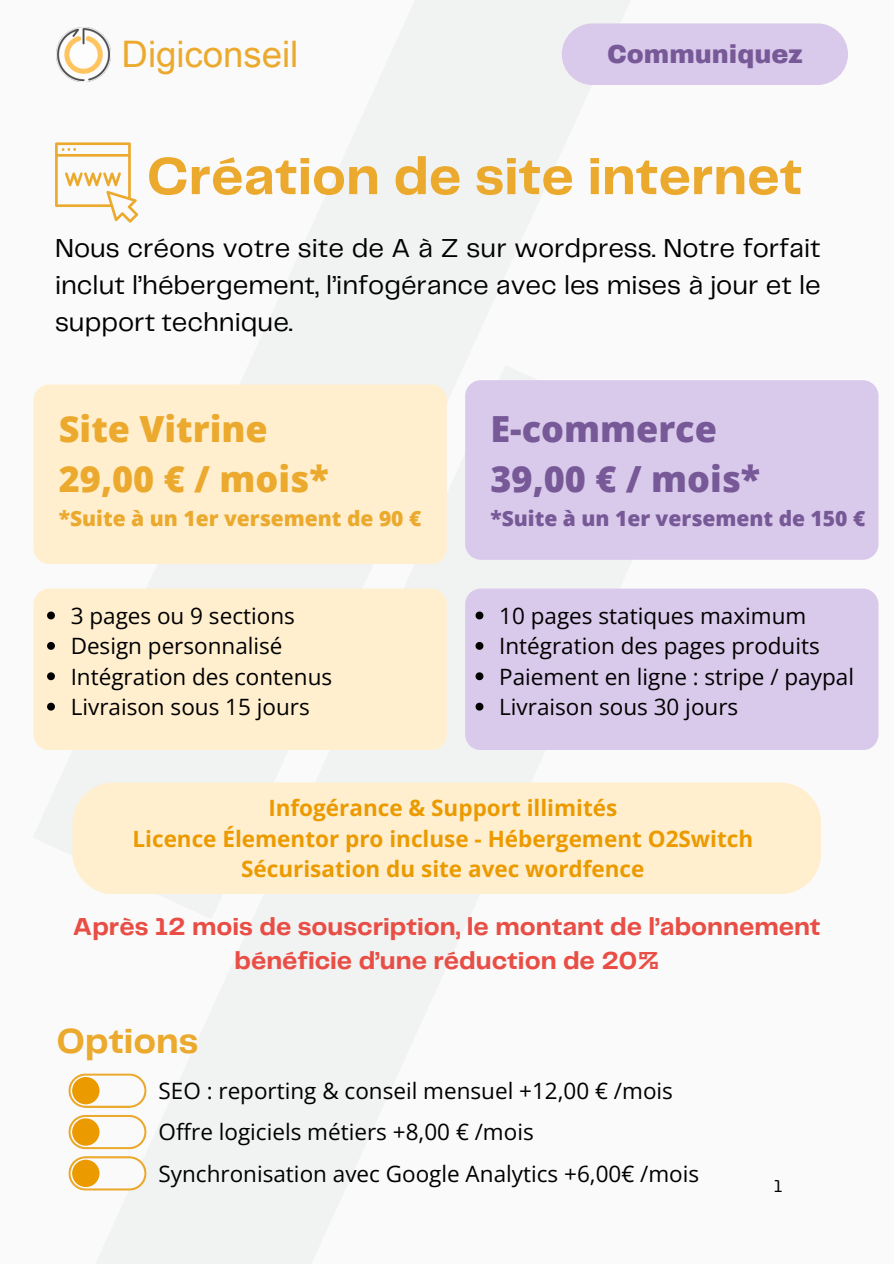
<style>
.page{position:relative;width:894px;height:1264px;background:#fff}
.page>*{position:absolute;margin:0;border:0;box-sizing:border-box;transform-origin:0 0}
.t1{font:700 54.15px "Telegraf";color:#ebaa2e}
.t2{font:36.45px "Arial Unicode MS";color:#ebaa2e}
.t3{font:700 36.15px "Telegraf";color:#ebaa2e}
.t4{font:800 36px/49.5px "Open Sans";color:#ebaa2e}
.t5{font:800 36px/49.5px "Open Sans";color:#765996}
.t6{font:27px/37.2px "Telegraf";color:#000;text-align:justify}
.t7{font:700 25.5px/34.8px "Telegraf";color:#e84e45;text-align:center}
.t8{font:900 25.5px "Archivo";color:#765996}
.t9{font:22.5px "Open Sans";color:#000}
.t10{font:700 22.5px/30.3px "Open Sans";color:#eb9a00;text-align:center}
.t11{font:800 21px "Open Sans";color:#765996}
.t12{font:800 21px "Open Sans";color:#ebaa2e}
.t13{font:18px "Telegraf";color:#000}
</style>
<div class="page">
<div style="left:0;top:0;width:893px;height:1263px;background:#fafafa"></div>
<div style="left:561px;top:23px;width:286px;height:62px;background:#d9c9eb;border-radius:31px"></div>
<svg style="left:55px;top:142px;width:83px;height:80px"></svg>
<div style="left:33px;top:588px;width:413px;height:162px;background:#ffefcf"></div>
<div style="left:33px;top:384px;width:413px;height:180px;background:#ffefcf"></div>
<img style="left:56px;top:27px;width:54px;height:54px">
<div style="left:465px;top:380px;width:413px;height:180px;background:#d9c9eb"></div>
<div style="left:465px;top:588px;width:412px;height:162px;background:#d9c9eb"></div>
<div style="left:72px;top:782px;width:749px;height:112px;background:#ffefcf"></div>
<svg style="left:68px;top:1073px;width:79px;height:34px"></svg>
<svg style="left:68px;top:1114px;width:79px;height:35px"></svg>
<svg style="left:47px;top:611px;width:8px;height:8px"></svg>
<svg style="left:47px;top:642px;width:8px;height:8px"></svg>
<svg style="left:47px;top:672px;width:8px;height:8px"></svg>
<svg style="left:47px;top:702px;width:8px;height:8px"></svg>
<svg style="left:475px;top:611px;width:8px;height:8px"></svg>
<svg style="left:475px;top:642px;width:8px;height:8px"></svg>
<svg style="left:475px;top:672px;width:8px;height:8px"></svg>
<svg style="left:475px;top:702px;width:8px;height:8px"></svg>
<svg style="left:68px;top:1156px;width:79px;height:34px"></svg>
<p class="t2" style="left:122px;top:28px;width:178px">Digiconseil</p>
<p class="t8" style="left:607px;top:40px;width:197px">Communiquez</p>
<p class="t1" style="left:147px;top:153px;width:657px">Création de site internet</p>
<p class="t6" style="left:55px;top:231px;width:767px">Nous créons votre site de A à Z sur wordpress. Notre forfait inclut l’hébergement, l’infogérance avec les mises à jour et le support technique.</p>
<h6 class="t4" style="left:59px;top:403px;width:271px">Site Vitrine<br>29,00 € / mois*</h6>
<h6 class="t12" style="left:59px;top:503px;width:364px">*Suite à un 1er versement de 90 €</h6>
<p class="t9" style="left:71px;top:600px;width:225px">3 pages ou 9 sections</p>
<h5 class="t9" style="left:71px;top:630px;width:213px">Design personnalisé</h5>
<h1 class="t9" style="left:71px;top:660px;width:263px">Intégration des contenus</h1>
<h5 class="t9" style="left:71px;top:691px;width:240px">Livraison sous 15 jours</h5>
<p class="t5" style="left:490px;top:403px;width:271px">E-commerce<br>39,00 € / mois*</p>
<p class="t11" style="left:490px;top:503px;width:376px">*Suite à un 1er versement de 150 €</p>
<p class="t9" style="left:499px;top:600px;width:308px">10 pages statiques maximum</p>
<p class="t9" style="left:499px;top:630px;width:322px">Intégration des pages produits</p>
<h6 class="t9" style="left:499px;top:660px;width:356px">Paiement en ligne : stripe / paypal</h6>
<h4 class="t9" style="left:499px;top:691px;width:240px">Livraison sous 30 jours</h4>
<h3 class="t10" style="left:132px;top:792px;width:622px">Infogérance &amp; Support illimités<br>Licence Élementor pro incluse - Hébergement O2Switch<br>Sécurisation du site avec wordfence</h3>
<h2 class="t7" style="left:73px;top:910px;width:749px">Après 12 mois de souscription, le montant de l’abonnement bénéficie d’une réduction de 20%</h2>
<p class="t3" style="left:56px;top:1025px;width:143px">Options</p>
<h6 class="t9" style="left:158px;top:1075px;width:515px">SEO : reporting &amp; conseil mensuel +12,00 € /mois</h6>
<p class="t9" style="left:158px;top:1116px;width:376px">Offre logiciels métiers +8,00 € /mois</p>
<p class="t9" style="left:158px;top:1157px;width:542px">Synchronisation avec Google Analytics +6,00€ /mois</p>
<p class="t13" style="left:773px;top:1178px;width:10px">1</p>
</div>
